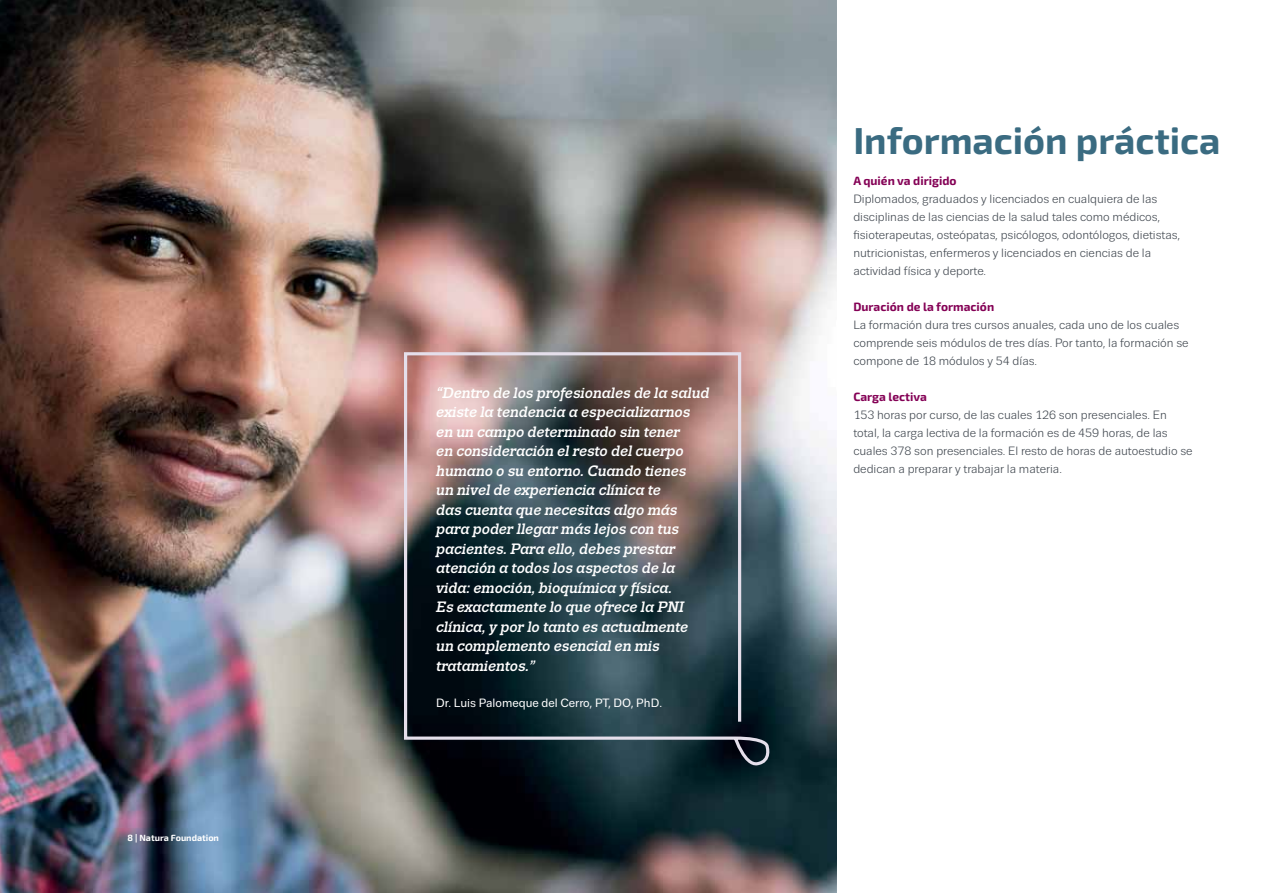
<style>
.page{position:relative;width:1263px;height:893px;background:#fff}
.page>*{position:absolute;margin:0;border:0;box-sizing:border-box;transform-origin:0 0}
.t1{font:700 37.5px "Exo 2";color:#3a6b81}
.t2{font:italic 500 15px/19.5px "Trivia Slab";color:#fff}
.t3{font:12px/18px "Trivia Sans";color:#40474f}
.t4{font:700 12px "Exo 2";color:#840055}
.t5{font:12px "Trivia Sans";color:#fff}
.t6{font:700 9px "Exo 2";color:#fff}
</style>
<div class="page">
<img style="left:0;top:0;width:836px;height:893px">
<img style="left:402px;top:351px;width:373px;height:415px">
<p class="t6" style="left:128px;top:832px;width:93px">8 | Natura Foundation</p>
<p class="t2" style="left:436px;top:383px;width:275px">“Dentro de los profesionales de la salud existe la tendencia a especializarnos en un campo determinado sin tener<br>en consideración el resto del cuerpo humano o su entorno. Cuando tienes<br>un nivel de experiencia clínica te<br>das cuenta que necesitas algo más para poder llegar más lejos con tus pacientes. Para ello, debes prestar atención a todos los aspectos de la vida: emoción, bioquímica y física.<br>Es exactamente lo que ofrece la PNI clínica, y por lo tanto es actualmente un complemento esencial en mis tratamientos.”</p>
<p class="t5" style="left:436px;top:696px;width:227px">Dr. Luis Palomeque del Cerro, PT, DO, PhD.</p>
<h1 class="t1" style="left:853px;top:118px;width:369px">Información práctica</h1>
<p class="t4" style="left:853px;top:173px;width:105px">A quién va dirigido</p>
<p class="t3" style="left:853px;top:190px;width:328px">Diplomados, graduados y licenciados en cualquiera de las disciplinas de las ciencias de la salud tales como médicos, fisioterapeutas, osteópatas, psicólogos, odontólogos, dietistas, nutricionistas, enfermeros y licenciados en ciencias de la actividad física y deporte.</p>
<p class="t4" style="left:853px;top:299px;width:142px">Duración de la formación</p>
<p class="t3" style="left:853px;top:316px;width:337px">La formación dura tres cursos anuales, cada uno de los cuales comprende seis módulos de tres días. Por tanto, la formación se compone de 18 módulos y 54 días.</p>
<p class="t4" style="left:853px;top:389px;width:75px">Carga lectiva</p>
<p class="t3" style="left:853px;top:406px;width:341px">153 horas por curso, de las cuales 126 son presenciales. En total, la carga lectiva de la formación es de 459 horas, de las cuales 378 son presenciales. El resto de horas de autoestudio se dedican a preparar y trabajar la materia.</p>
</div>
